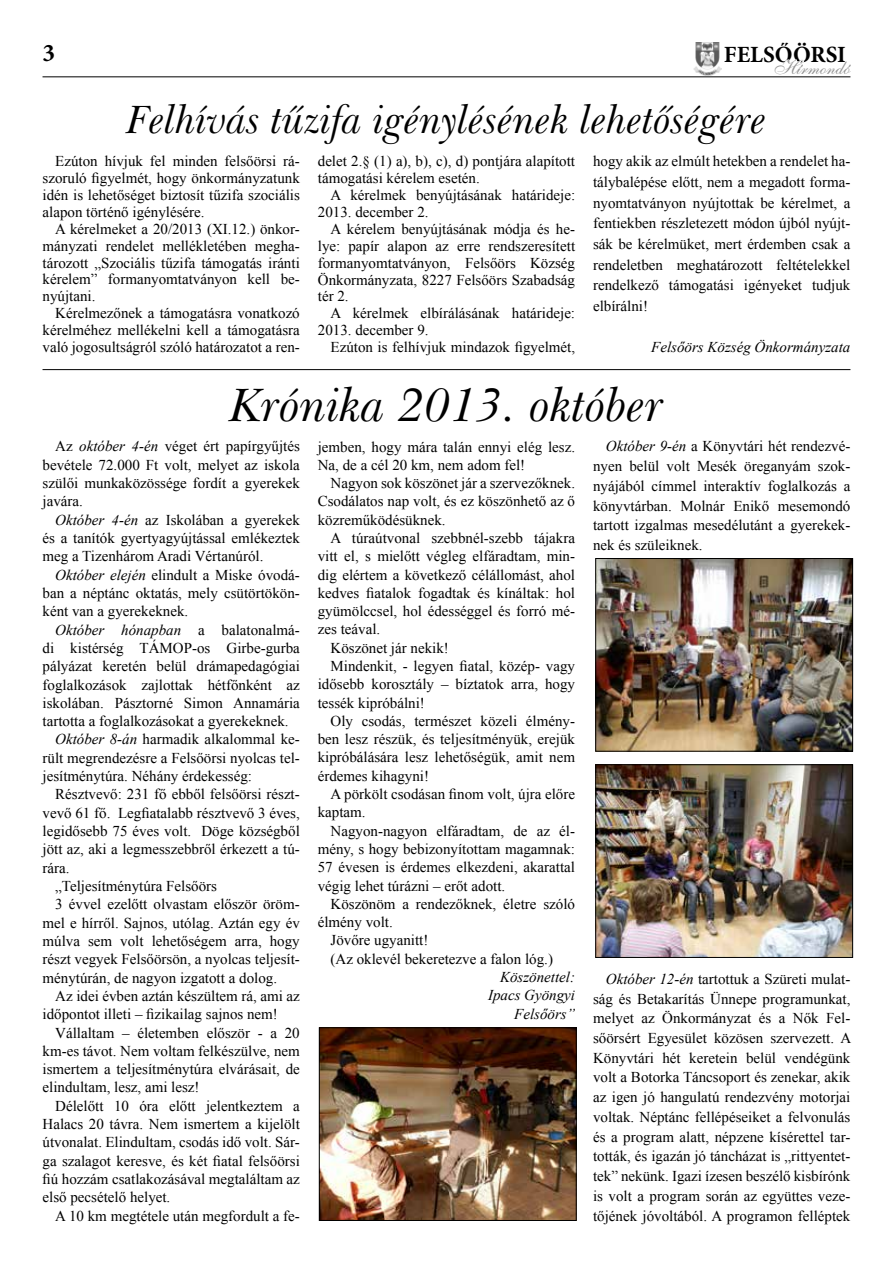
<style>
.page{position:relative;width:893px;height:1263px;background:#fff}
.page>*{position:absolute;margin:0;border:0;box-sizing:border-box;transform-origin:0 0}
.t1{font:48px "New Baskerville HU Italic";color:#000}
.t2{font:40.5px "New Baskerville HU Italic";color:#000}
.t3{font:700 25.35px "Minion Pro";color:#000}
.t4{font:700 23.25px "Minion Pro";color:#000}
.t5{font:20.25px "Shelley Allegro HU Normal";color:#939393}
.t6{font:15px/16.8px "Times New Roman";color:#000;text-align:justify}
.t7{font:italic 15px/18.3px "Times New Roman";color:#000;text-align:right}
.s1{font-style:italic}
.s2{font-style:normal}
</style>
<div class="page">
<svg style="left:774px;top:76px;width:77px;height:2px"></svg>
<img style="left:693px;top:43px;width:28px;height:33px">
<hr style="left:43px;top:76px;width:807px;height:1px;background:#000">
<hr style="left:43px;top:369px;width:807px;height:1px;background:#000">
<img style="left:321px;top:1029px;width:254px;height:190px">
<div style="left:319px;top:1027px;width:258px;height:194px;border:1px solid #000"></div>
<img style="left:597px;top:560px;width:254px;height:190px">
<div style="left:595px;top:558px;width:258px;height:194px;border:1px solid #000"></div>
<img style="left:597px;top:766px;width:254px;height:190px">
<div style="left:595px;top:764px;width:258px;height:194px;border:1px solid #000"></div>
<h3 class="t3" style="left:43px;top:35px;width:14px">3</h3>
<h3 class="t4" style="left:724px;top:38px;width:124px">FELSŐÖRSI</h3>
<h3 class="t5" style="left:773px;top:55px;width:79px">Hírmondó</h3>
<h2 class="t2" style="left:126px;top:94px;width:642px">Felhívás tûzifa igénylésének lehetõségére</h2>
<p class="t6" style="left:43px;top:153px;width:259px;text-indent:13px">Ezúton hívjuk fel minden felsőörsi rá&shy;szoruló figyelmét, hogy önkormányzatunk idén is lehetőséget biztosít tűzifa szociális alapon történő igénylésére.</p>
<p class="t6" style="left:43px;top:220px;width:259px;text-indent:13px">A kérelmeket a 20/2013 (XI.12.) önkor&shy;mányzati rendelet mellékletében megha&shy;tározott „Szociális tűzifa támogatás iránti kérelem” formanyomtatványon kell be&shy;nyújtani.</p>
<p class="t6" style="left:43px;top:305px;width:259px;text-indent:13px">Kérelmezőnek a támogatásra vonatkozó kérelméhez mellékelni kell a támogatásra való jogosultságról szóló határozatot a ren-</p>
<p class="t6" style="left:318px;top:153px;width:259px">delet 2.§ (1) a), b), c), d) pontjára alapított támogatási kérelem esetén.</p>
<p class="t6" style="left:318px;top:186px;width:259px;text-indent:13px">A kérelmek benyújtásának határideje:<br>2013. december 2.</p>
<p class="t6" style="left:318px;top:220px;width:259px;text-indent:13px">A kérelem benyújtásának módja és he&shy;lye: papír alapon az erre rendszeresített formanyomtatványon, Felsőörs Község Önkormányzata, 8227 Felsőörs Szabadság tér 2.</p>
<p class="t6" style="left:318px;top:305px;width:259px;text-indent:13px">A kérelmek elbírálásának határideje:<br>2013. december 9.</p>
<p class="t6" style="left:331px;top:338px;width:246px">Ezúton is felhívjuk mindazok figyelmét,</p>
<p class="t6" style="left:593px;top:151px;width:259px;line-height:20.5px">hogy akik az elmúlt hetekben a rendelet ha&shy;tálybalépése előtt, nem a megadott forma&shy;nyomtatványon nyújtottak be kérelmet, a fentiekben részletezett módon újból nyújt&shy;sák be kérelmüket, mert érdemben csak a rendeletben meghatározott feltételekkel rendelkező támogatási igényeket tudjuk elbírálni!</p>
<p class="t7" style="left:651px;top:337px;width:201px">Felsőörs Község Önkormányzata</p>
<h1 class="t1" style="left:229px;top:376px;width:436px">Krónika 2013. október</h1>
<p class="t6" style="left:43px;top:437px;width:259px;line-height:18.3px;text-indent:13px">Az <span class="s1">október 4-én</span> véget ért papírgyűjtés bevétele 72.000 Ft volt, melyet az iskola szülői munkaközössége fordít a gyerekek javára.</p>
<p class="t6" style="left:43px;top:510px;width:259px;line-height:18.3px;text-indent:13px"><span class="s1">Október 4-én</span> az Iskolában a gyerekek és a tanítók gyertyagyújtással emlékeztek meg a Tizenhárom Aradi Vértanúról.</p>
<p class="t6" style="left:43px;top:565px;width:259px;line-height:18.3px;text-indent:13px"><span class="s1">Október elején</span> elindult a Miske óvodá&shy;ban a néptánc oktatás, mely csütörtökön&shy;ként van a gyerekeknek.</p>
<p class="t7" style="left:55px;top:620px;width:246px">Október hónapban <span class="s2">a balatonalmá-</span></p>
<p class="t6" style="left:43px;top:639px;width:259px">di kistérség TÁMOP-os Girbe-gurba</p>
<p class="t6" style="left:43px;top:657px;width:259px">pályázat keretén belül drámapedagógiai</p>
<p class="t6" style="left:43px;top:676px;width:259px">foglalkozások zajlottak hétfőnként az</p>
<p class="t6" style="left:43px;top:694px;width:259px">iskolában. Pásztorné Simon Annamária</p>
<p class="t6" style="left:43px;top:712px;width:248px">tartotta a foglalkozásokat a gyerekeknek.</p>
<p class="t6" style="left:55px;top:731px;width:246px"><span class="s1">Október 8-án</span> harmadik alkalommal ke-</p>
<p class="t6" style="left:43px;top:749px;width:259px">rült megrendezésre a Felsőörsi nyolcas tel-</p>
<p class="t6" style="left:43px;top:767px;width:211px">jesítménytúra. Néhány érdekesség:</p>
<p class="t6" style="left:55px;top:786px;width:246px">Résztvevő: 231 fő ebből felsőörsi részt-</p>
<p class="t6" style="left:43px;top:804px;width:259px">vevő 61 fő. Legfiatalabb résztvevő 3 éves,</p>
<p class="t6" style="left:43px;top:822px;width:259px">legidősebb 75 éves volt. Döge községből</p>
<p class="t6" style="left:43px;top:841px;width:259px">jött az, aki a legmesszebbről érkezett a tú-</p>
<p class="t6" style="left:43px;top:859px;width:29px">rára.</p>
<p class="t6" style="left:55px;top:877px;width:163px">„Teljesítménytúra Felsőörs</p>
<p class="t6" style="left:55px;top:896px;width:246px">3 évvel ezelőtt olvastam először öröm-</p>
<p class="t6" style="left:43px;top:914px;width:259px">mel e hírről. Sajnos, utólag. Aztán egy év</p>
<p class="t6" style="left:43px;top:932px;width:259px">múlva sem volt lehetőségem arra, hogy</p>
<p class="t6" style="left:43px;top:950px;width:259px">részt vegyek Felsőörsön, a nyolcas teljesít-</p>
<p class="t6" style="left:43px;top:969px;width:236px">ménytúrán, de nagyon izgatott a dolog.</p>
<p class="t6" style="left:55px;top:987px;width:246px">Az idei évben aztán készültem rá, ami az</p>
<p class="t6" style="left:43px;top:1005px;width:237px">időpontot illeti – fizikailag sajnos nem!</p>
<p class="t6" style="left:55px;top:1024px;width:246px">Vállaltam – életemben először - a 20</p>
<p class="t6" style="left:43px;top:1042px;width:259px">km-es távot. Nem voltam felkészülve, nem</p>
<p class="t6" style="left:43px;top:1060px;width:259px">ismertem a teljesítménytúra elvárásait, de</p>
<p class="t6" style="left:43px;top:1079px;width:159px">elindultam, lesz, ami lesz!</p>
<p class="t6" style="left:55px;top:1097px;width:246px">Délelőtt 10 óra előtt jelentkeztem a</p>
<p class="t6" style="left:43px;top:1115px;width:259px">Halacs 20 távra. Nem ismertem a kijelölt</p>
<p class="t6" style="left:43px;top:1134px;width:259px">útvonalat. Elindultam, csodás idő volt. Sár-</p>
<p class="t6" style="left:43px;top:1152px;width:259px">ga szalagot keresve, és két fiatal felsőörsi</p>
<p class="t6" style="left:43px;top:1170px;width:259px">fiú hozzám csatlakozásával megtaláltam az</p>
<p class="t6" style="left:43px;top:1189px;width:129px">első pecsételő helyet.</p>
<p class="t6" style="left:55px;top:1207px;width:246px">A 10 km megtétele után megfordult a fe-</p>
<p class="t6" style="left:318px;top:437px;width:259px;line-height:18.3px">jemben, hogy mára talán ennyi elég lesz.<br>Na, de a cél 20 km, nem adom fel!</p>
<p class="t6" style="left:318px;top:474px;width:259px;line-height:18.3px;text-indent:13px">Nagyon sok köszönet jár a szervezőknek.<br>Csodálatos nap volt, és ez köszönhető az ő közreműködésüknek.</p>
<p class="t6" style="left:331px;top:529px;width:246px">A túraútvonal szebbnél-szebb tájakra</p>
<p class="t6" style="left:318px;top:548px;width:259px">vitt el, s mielőtt végleg elfáradtam, min-</p>
<p class="t6" style="left:318px;top:566px;width:259px">dig elértem a következő célállomást, ahol</p>
<p class="t6" style="left:318px;top:584px;width:259px">kedves fiatalok fogadtak és kínáltak: hol</p>
<p class="t6" style="left:318px;top:602px;width:259px">gyümölccsel, hol édességgel és forró mé-</p>
<p class="t6" style="left:318px;top:621px;width:64px">zes teával.</p>
<p class="t6" style="left:331px;top:639px;width:120px">Köszönet jár nekik!</p>
<p class="t6" style="left:331px;top:657px;width:246px">Mindenkit, - legyen fiatal, közép- vagy</p>
<p class="t6" style="left:318px;top:676px;width:259px">idősebb korosztály – bíztatok arra, hogy</p>
<p class="t6" style="left:318px;top:694px;width:109px">tessék kipróbálni!</p>
<p class="t6" style="left:331px;top:712px;width:246px">Oly csodás, természet közeli élmény-</p>
<p class="t6" style="left:318px;top:730px;width:259px">ben lesz részük, és teljesítményük, erejük</p>
<p class="t6" style="left:318px;top:749px;width:259px">kipróbálására lesz lehetőségük, amit nem</p>
<p class="t6" style="left:318px;top:767px;width:113px">érdemes kihagyni!</p>
<p class="t6" style="left:331px;top:785px;width:246px">A pörkölt csodásan finom volt, újra előre</p>
<p class="t6" style="left:318px;top:804px;width:49px">kaptam.</p>
<p class="t6" style="left:331px;top:822px;width:246px">Nagyon-nagyon elfáradtam, de az él-</p>
<p class="t6" style="left:318px;top:840px;width:259px">mény, s hogy bebizonyítottam magamnak:</p>
<p class="t6" style="left:318px;top:858px;width:259px">57 évesen is érdemes elkezdeni, akarattal</p>
<p class="t6" style="left:318px;top:877px;width:189px">végig lehet túrázni – erőt adott.</p>
<p class="t6" style="left:331px;top:895px;width:246px">Köszönöm a rendezőknek, életre szóló</p>
<p class="t6" style="left:318px;top:913px;width:76px">élmény volt.</p>
<p class="t6" style="left:331px;top:932px;width:99px">Jövőre ugyanitt!</p>
<p class="t6" style="left:331px;top:950px;width:224px">(Az oklevél bekeretezve a falon lóg.)</p>
<p class="t7" style="left:488px;top:967px;width:89px">Köszönettel:<br>Ipacs Gyöngyi<br>Felsőörs”</p>
<p class="t6" style="left:593px;top:436px;width:259px;line-height:19.8px;text-indent:13px"><span class="s1">Október 9-én</span> a Könyvtári hét rendezvé&shy;nyen belül volt Mesék öreganyám szok&shy;nyájából címmel interaktív foglalkozás a könyvtárban. Molnár Enikő mesemondó tartott izgalmas mesedélutánt a gyerekek&shy;nek és szüleiknek.</p>
<p class="t6" style="left:593px;top:969px;width:260px;line-height:19.6px;text-indent:13px"><span class="s1">Október 12-én</span> tartottuk a Szüreti mulat&shy;ság és Betakarítás Ünnepe programunkat, melyet az Önkormányzat és a Nők Fel&shy;sőörsért Egyesület közösen szervezett. A Könyvtári hét keretein belül vendégünk volt a Botorka Táncsoport és zenekar, akik az igen jó hangulatú rendezvény motorjai voltak. Néptánc fellépéseiket a felvonulás és a program alatt, népzene kísérettel tar&shy;tották, és igazán jó táncházat is „rittyentet&shy;tek” nekünk. Igazi ízesen beszélő kisbírónk is volt a program során az együttes veze&shy;tőjének jóvoltából. A programon felléptek</p>
</div>
